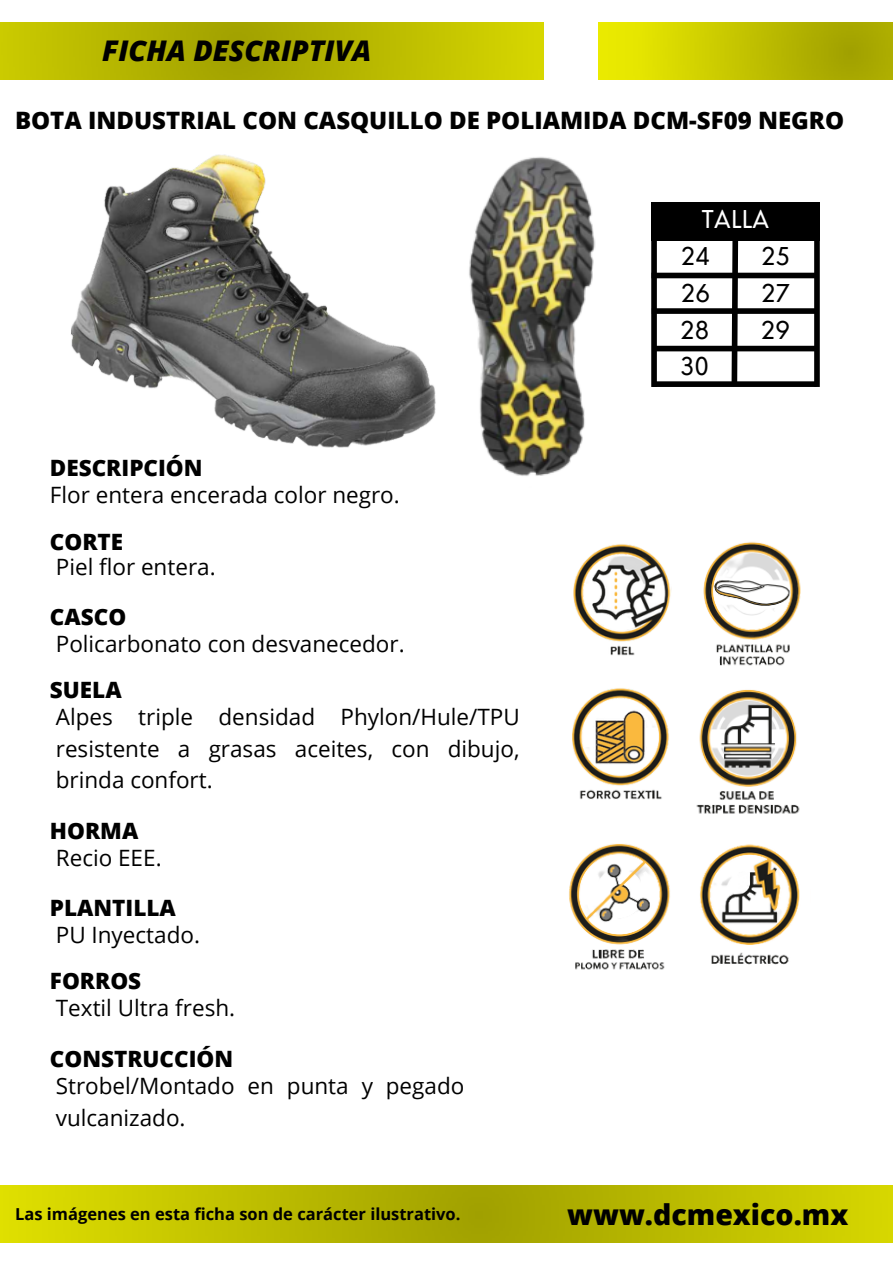
<style>
.page{position:relative;width:893px;height:1264px;background:#fff}
.page>*{position:absolute;margin:0;border:0;box-sizing:border-box;transform-origin:0 0}
.t1{font:italic 800 28.5px "Open Sans";color:#000}
.t2{font:800 28.5px "Open Sans";color:#000}
.t3{font:800 24px "Open Sans";color:#000}
.t4{font:24px/36.6px "Nourd";letter-spacing:.02em;color:#000;text-align:justify}
.t5{font:24px "Nourd";letter-spacing:.02em;color:#fff}
.t6{font:22.5px/31.5px "Open Sans";color:#000;text-align:justify}
.t7{font:800 22.5px "Open Sans";color:#000}
.t8{font:700 16.5px "Open Sans";color:#000}
</style>
<div class="page">
<img style="left:0;top:1185px;width:892px;height:57px">
<img style="left:0;top:22px;width:543px;height:57px">
<img style="left:598px;top:22px;width:294px;height:58px">
<svg style="left:728px;top:241px;width:13px;height:140px"></svg>
<div style="left:651px;top:202px;width:169px;height:39px;background:#000"></div>
<div style="left:651px;top:273px;width:164px;height:5px;background:#000"></div>
<div style="left:651px;top:202px;width:5px;height:185px;background:#000"></div>
<div style="left:651px;top:308px;width:165px;height:6px;background:#000"></div>
<div style="left:652px;top:346px;width:164px;height:5px;background:#000"></div>
<div style="left:652px;top:381px;width:164px;height:6px;background:#000"></div>
<div style="left:814px;top:206px;width:5px;height:181px;background:#000"></div>
<img style="left:572px;top:544px;width:99px;height:256px">
<img style="left:671px;top:541px;width:130px;height:125px">
<img style="left:569px;top:844px;width:101px;height:126px">
<img style="left:71px;top:154px;width:365px;height:294px">
<img style="left:469px;top:157px;width:127px;height:319px">
<img style="left:696px;top:689px;width:104px;height:125px">
<img style="left:700px;top:844px;width:100px;height:121px">
<p class="t1" style="left:102px;top:31px;width:271px">FICHA DESCRIPTIVA</p>
<p class="t3" style="left:15px;top:103px;width:830px">BOTA INDUSTRIAL CON CASQUILLO DE POLIAMIDA DCM-SF09 NEGRO</p>
<p class="t5" style="left:701px;top:204px;width:69px">TALLA</p>
<p class="t7" style="left:50px;top:452px;width:154px">DESCRIPCIÓN</p>
<p class="t6" style="left:50px;top:478px;width:351px">Flor entera encerada color negro.</p>
<p class="t7" style="left:50px;top:525px;width:75px">CORTE</p>
<p class="t6" style="left:56px;top:550px;width:161px">Piel flor entera.</p>
<p class="t7" style="left:50px;top:601px;width:78px">CASCO</p>
<p class="t6" style="left:56px;top:627px;width:350px">Policarbonato con desvanecedor.</p>
<p class="t7" style="left:50px;top:674px;width:73px">SUELA</p>
<p class="t6" style="left:56px;top:701px;width:465px">Alpes triple densidad Phylon/Hule/TPU resistente a grasas aceites, con dibujo, brinda confort.</p>
<p class="t7" style="left:50px;top:815px;width:90px">HORMA</p>
<p class="t6" style="left:56px;top:841px;width:107px">Recio EEE.</p>
<p class="t7" style="left:50px;top:892px;width:127px">PLANTILLA</p>
<p class="t6" style="left:56px;top:918px;width:146px">PU Inyectado.</p>
<p class="t7" style="left:50px;top:965px;width:93px">FORROS</p>
<p class="t6" style="left:56px;top:991px;width:181px">Textil Ultra fresh.</p>
<p class="t7" style="left:50px;top:1042px;width:185px">CONSTRUCCIÓN</p>
<p class="t6" style="left:56px;top:1069px;width:410px">Strobel/Montado en punta y pegado vulcanizado.</p>
<p class="t8" style="left:15px;top:1202px;width:447px">Las imágenes en esta ficha son de carácter ilustrativo.</p>
<p class="t4" style="left:681px;top:238px;width:30px">24</p>
<p class="t4" style="left:761px;top:238px;width:30px">25</p>
<p class="t4" style="left:680px;top:274px;width:31px">26<br>28<br>30</p>
<p class="t4" style="left:761px;top:274px;width:30px">27<br>29</p>
<p class="t2" style="left:567px;top:1194px;width:282px">www.dcmexico.mx</p>
</div>
